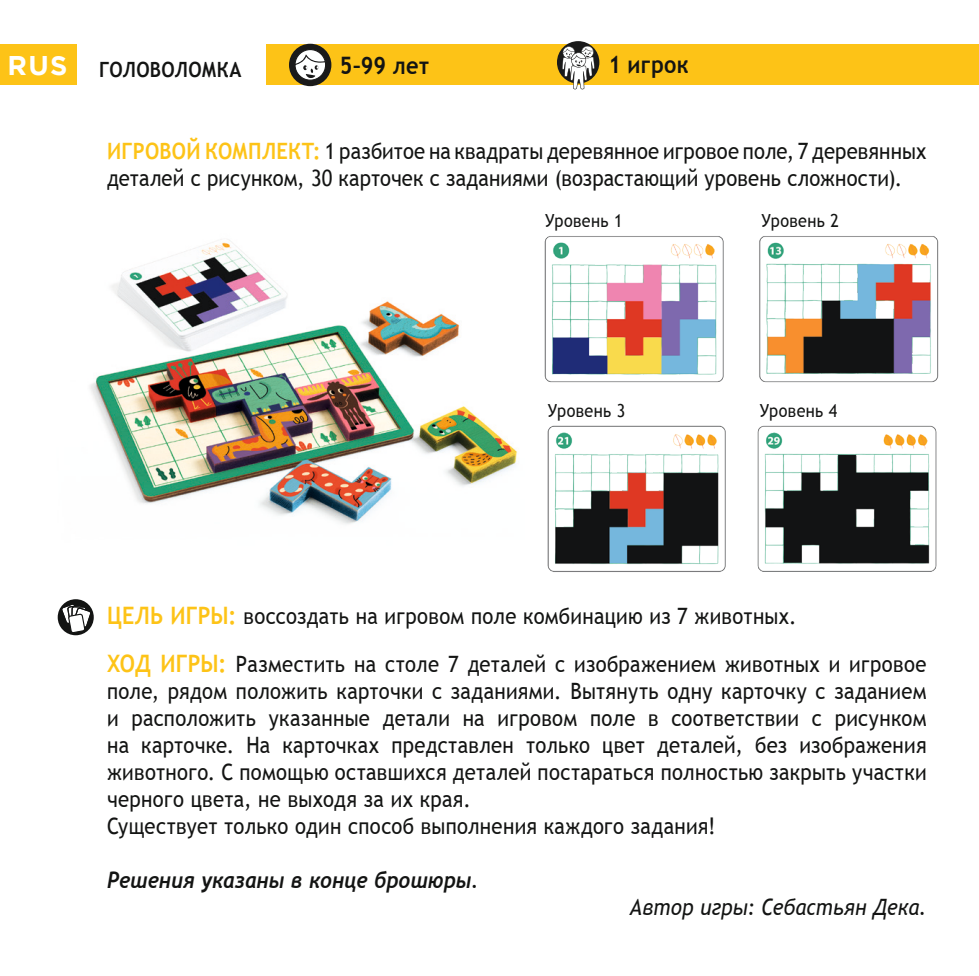
<style>
.page{position:relative;width:979px;height:976px;background:#fff}
.page>*{position:absolute;margin:0;border:0;box-sizing:border-box;transform-origin:0 0}
.t1{font:700 24px "Trebuchet MS";letter-spacing:.015em;color:#131413;scale:.9 1}
.Normal_e{font:22.5px/27px "Trebuchet MS";letter-spacing:.01em;color:#131413;scale:.9 1}
.Normal_e-2{font:italic 700 22.5px "Trebuchet";letter-spacing:.015em;color:#131413;scale:.9 1}
.Normal_e-3{font:italic 22.5px "Trebuchet MS";letter-spacing:.01em;color:#131413;scale:.9 1}
.t2{font:700 21px "Trebuchet MS";letter-spacing:.015em;color:#131413;scale:.9 1}
.Normal_e-4{font:18px "Trebuchet MS";letter-spacing:.025em;color:#131413;scale:.9 1}
.s1{font-family:"Gotham";font-size:27px;color:#fff}
.s2{font-weight:700;color:#fdc317}
.s3{font-weight:700;font-size:24px;color:#fdc317}
</style>
<div class="page">
<div style="left:58px;top:599px;width:36px;height:36px;background:#131413;border-radius:50%"></div>
<svg style="left:60px;top:602px;width:32px;height:31px"></svg>
<div style="left:0;top:45px;width:76px;height:40px;background:#fdc317"></div>
<img style="left:544px;top:236px;width:180px;height:147px">
<img style="left:759px;top:236px;width:180px;height:147px">
<img style="left:547px;top:425px;width:179px;height:147px">
<img style="left:757px;top:425px;width:180px;height:147px">
<div style="left:266px;top:45px;width:712px;height:40px;background:#fdc317"></div>
<div style="left:289px;top:44px;width:42px;height:42px;background:#1a1a1a;border-radius:50%"></div>
<svg style="left:294px;top:49px;width:32px;height:32px"></svg>
<div style="left:557px;top:41px;width:42px;height:42px;background:#1a1a1a;border-radius:50%"></div>
<svg style="left:562px;top:46px;width:32px;height:43px"></svg>
<img style="left:90px;top:239px;width:428px;height:285px">
<p class="t2" style="left:8px;top:57px;width:261px"><span class="s1">RUS</span> ГОЛОВОЛОМКА</p>
<p class="t1" style="left:340px;top:50px;width:101px">5–99 лет</p>
<p class="t1" style="left:608px;top:50px;width:91px">1 игрок</p>
<p class="Normal_e" style="left:107px;top:137px;width:911px"><span class="s2">ИГРОВОЙ КОМПЛЕКТ:</span> 1 разбитое на квадраты деревянное игровое поле, 7 деревянных деталей с рисунком, 30 карточек с заданиями (возрастающий уровень сложности).</p>
<p class="Normal_e-4" style="left:545px;top:210px;width:88px">Уровень 1</p>
<p class="Normal_e-4" style="left:761px;top:210px;width:88px">Уровень 2</p>
<p class="Normal_e-4" style="left:547px;top:400px;width:88px">Уровень 3</p>
<p class="Normal_e-4" style="left:759px;top:400px;width:88px">Уровень 4</p>
<p class="Normal_e" style="left:107px;top:602px;width:767px"><span class="s3">ЦЕЛЬ ИГРЫ:</span> воссоздать на игровом поле комбинацию из 7 животных.</p>
<p class="Normal_e" style="left:107px;top:650px;width:911px;text-align:justify"><span class="s3">ХОД ИГРЫ:</span> Разместить на столе 7 деталей с изображением животных и игровое поле, рядом положить карточки с заданиями. Вытянуть одну карточку с заданием и расположить указанные детали на игровом поле в соответствии с рисунком на карточке. На карточках представлен только цвет деталей, без изображения животного. С помощью оставшихся деталей постараться полностью закрыть участки черного цвета, не выходя за их края.</p>
<p class="Normal_e" style="left:107px;top:812px;width:677px">Существует только один способ выполнения каждого задания!</p>
<p class="Normal_e-2" style="left:107px;top:866px;width:414px">Решения указаны в конце брошюры.</p>
<p class="Normal_e-3" style="left:629px;top:893px;width:331px">Автор игры: Себастьян Дека.</p>
</div>
